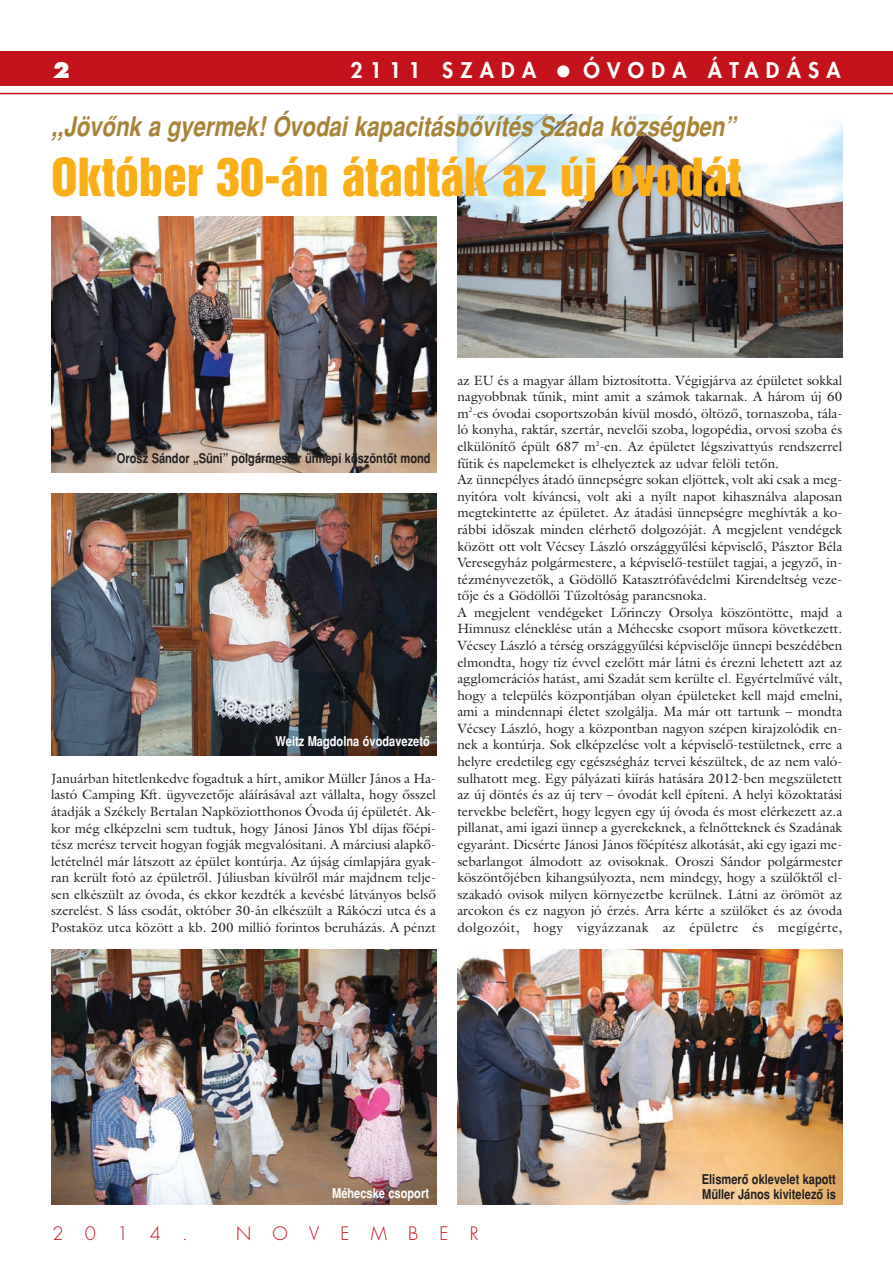
<style>
.page{position:relative;width:893px;height:1262px;background:#fff}
.page>*{position:absolute;margin:0;border:0;box-sizing:border-box;transform-origin:0 0}
.t1{font:48px "H Helvetica Inserat";color:#faaf18}
.t2{font:27px "H Helvetica Narrow Bold Obliq";color:#a78337}
.t3{font:800 21px "H Futura";letter-spacing:.345em;color:#fff}
.t4{font:700 21px "H Futura Extra";color:#fff}
.t5{font:300 18px "H Futura";letter-spacing:1.18em;color:#c4121a}
.t6{font:13.5px/16.6px "Galliard AH";color:#231f20;text-align:justify}
.t7{font:700 13.5px/15px "H Helvetica Narrow";color:#231f20}
.t8{font:700 13.5px "H Helvetica Narrow";color:#fff}
.s1{font-style:italic}
</style>
<div class="page">
<div style="left:0;top:51px;width:892px;height:34px;background:#c4121a"></div>
<hr style="left:0;top:93px;width:892px;height:1px;background:#c4121a">
<img style="left:51px;top:217px;width:385px;height:255px">
<img style="left:51px;top:493px;width:385px;height:262px">
<img style="left:51px;top:949px;width:385px;height:255px">
<img style="left:457px;top:115px;width:385px;height:242px">
<img style="left:457px;top:949px;width:385px;height:255px">
<h3 class="t4" style="left:53px;top:61px;width:19px">2</h3>
<h3 class="t3" style="left:350px;top:60px;width:187px">2111 SZADA</h3>
<h3 class="t3" style="left:583px;top:60px;width:259px">ÓVODA ÁTADÁSA</h3>
<h2 class="t2" style="left:51px;top:116px;width:686px">,,Jövônk a gyermek! Óvodai kapacitásbôvítés Szada községben”</h2>
<h1 class="t1" style="left:51px;top:157px;width:691px">Október 30-án átadták az új óvodát</h1>
<p class="t7" style="left:117px;top:452px;width:315px">Orosz Sándor „Süni” polgármester ünnepi köszöntôt mond</p>
<p class="t8" style="left:275px;top:736px;width:156px">Weitz Magdolna óvodavezetô</p>
<p class="t6" style="left:51px;top:771px;width:386px">Januárban hitetlenkedve fogadtuk a hírt, amikor Müller János a Ha&shy;lastó Camping Kft. ügyvezetôje aláírásával azt vállalta, hogy ôsszel átadják a Székely Bertalan Napköziotthonos Óvoda új épületét. Ak&shy;kor még elképzelni sem tudtuk, hogy Jánosi János Ybl díjas fôépí&shy;tész merész terveit hogyan fogják megvalósítani. A márciusi alapkô&shy;letételnél már látszott az épület kontúrja. Az újság címlapjára gyak&shy;ran került fotó az épületrôl. Júliusban kívülrôl már majdnem telje&shy;sen elkészült az óvoda, és ekkor kezdték a kevésbé látványos belsô szerelést. S láss csodát, október 30-án elkészült a Rákóczi utca és a Postaköz utca között a kb. 200 millió forintos beruházás. A pénzt</p>
<p class="t6" style="left:457px;top:373px;width:386px;text-align:left">az EU és a magyar állam biztosította. Végigjárva az épületet sokkal nagyobbnak tûnik, mint amit a számok takarnak. A három új 60 m<sup>2</sup>-es óvodai csoportszobán kívül mosdó, öltözô, tornaszoba, tála&shy;ló konyha, raktár, szertár, nevelôi szoba, logopédia, orvosi szoba és elkülönítô épült 687 m<sup>2</sup>-en. Az épületet légszivattyús rendszerrel fûtik és napelemeket is elhelyeztek az udvar felöli tetôn.<br>Az ünnepélyes átadó ünnepségre sokan eljöttek, volt aki csak a meg&shy;nyitóra volt kíváncsi, volt aki a nyílt napot kihasználva alaposan megtekintette az épületet. Az átadási ünnepségre meghívták a ko&shy;rábbi idôszak minden elérhetô dolgozóját. A megjelent vendégek között ott volt Vécsey László országgyûlési képviselô, Pásztor Béla Veresegyház polgármestere, a képviselô-testület tagjai, a jegyzô, in&shy;tézményvezetôk, a Gödöllô Katasztrófavédelmi Kirendeltség veze&shy;tôje és a Gödöllôi Tûzoltóság parancsnoka.<br>A megjelent vendégeket Lôrinczy Orsolya köszöntötte, majd a Himnusz eléneklése után a Méhecske csoport mûsora következett.<br>Vécsey László a térség országgyûlési képviselôje ünnepi beszédében elmondta, hogy tíz évvel ezelôtt már látni és érezni lehetett azt az agglomeráció<span class="s1">s</span>hatást, ami Szadát sem kerülte el. Egyértelmûvé vált, hogy a település központjában olyan épületeket kell majd emelni, ami a mindennapi életet szolgálja. Ma már ott tartunk – mondta Vécsey László, hogy a központban nagyon szépen kirajzolódik en&shy;nek a kontúrja. Sok elképzelése volt a képviselô-testületnek, erre a helyre eredetileg egy egészségház tervei készültek, de az nem való&shy;sulhatott meg. Egy pályázati kiírás hatására 2012-ben megszületett az új döntés és az új terv – óvodát kell építeni. A helyi közoktatási tervekbe belefért, hogy legyen egy új óvoda és most elérkezett az.a pillanat, ami igazi ünnep a gyerekeknek, a felnôtteknek és Szadának egyaránt. Dicsérte Jánosi János fôépítész alkotását, aki egy igazi me&shy;sebarlangot álmodott az ovisoknak. Oroszi Sándor polgármester köszöntôjében kihangsúlyozta, nem mindegy, hogy a szülôktôl el&shy;szakadó ovisok milyen környezetbe kerülnek. Látni az örömöt az arcokon és ez nagyon jó érzés. Arra kérte a szülôket és az óvoda dolgozóit, hogy vigyázzanak az épületre és megígérte,</p>
<p class="t8" style="left:332px;top:1187px;width:98px">Méhecske csoport</p>
<p class="t7" style="left:701px;top:1172px;width:136px">Elismerô oklevelet kapott<br>Müller János kivitelezô is</p>
<h3 class="t5" style="left:53px;top:1225px;width:137px">2014.</h3>
<h3 class="t5" style="left:236px;top:1225px;width:244px">NOVEMBER</h3>
</div>
